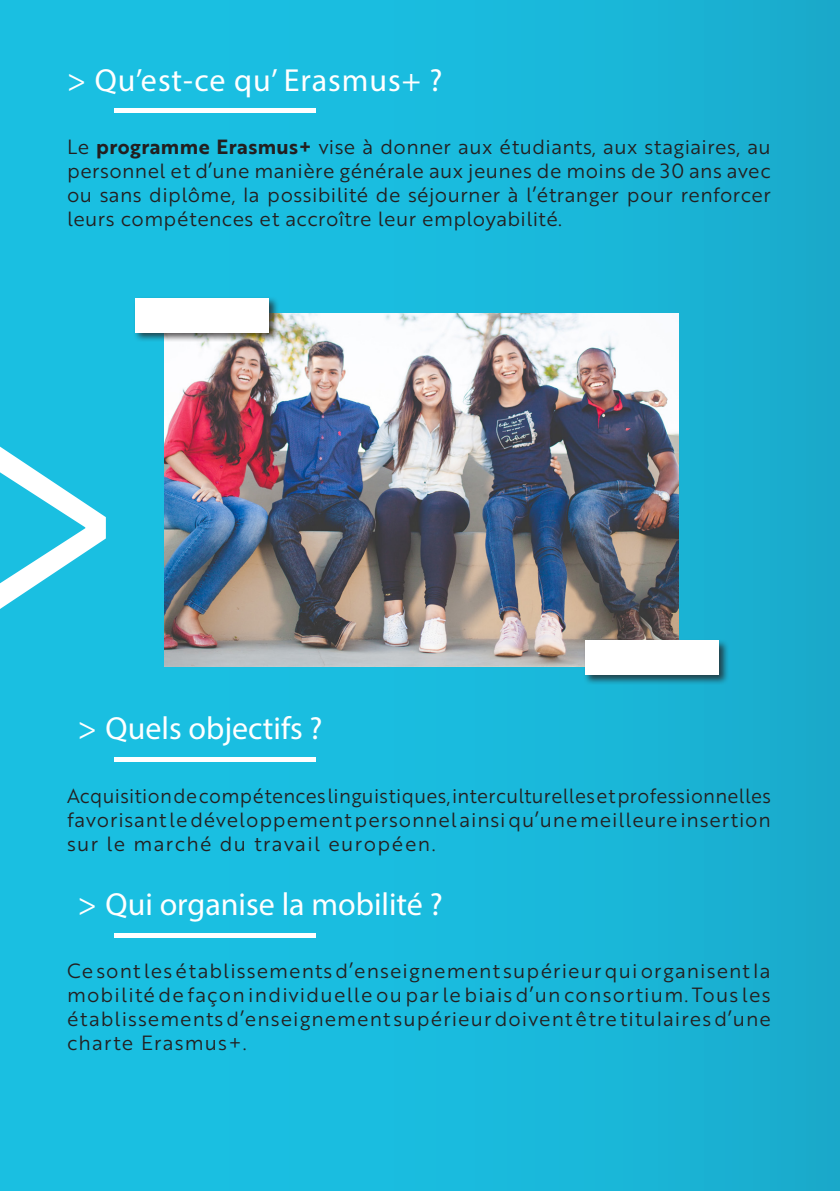
<style>
.page{position:relative;width:840px;height:1191px;background:#fff}
.page>*{position:absolute;margin:0;border:0;box-sizing:border-box;transform-origin:0 0}
.En-têtes_continus_Nu{font:381px "Myriad Pro";color:#fff;scale:.77 1}
.En-têtes_continus_Nu-2{font:32px "Myriad Pro";color:#fff}
.En-têtes_continus_Nu-3{font:32px "Myriad Pro";letter-spacing:.03em;color:#fff}
.t1{font:20px/24px "Brother 1816 Book";letter-spacing:.05em;color:#231f20;text-align:justify}
.t2{font:20px/24px "Brother 1816 Book";letter-spacing:.05em;color:#231f20;text-align:justify;scale:.96 1}
.s1{font-family:"Brother 1816 Bold"}
</style>
<div class="page">
<div style="left:0;top:0;width:839px;height:1191px;background:linear-gradient(to right,#1ac4e6,#1aafd0)"></div>
<div style="left:115px;top:108px;width:201px;height:5px;background:#fff"></div>
<img style="left:164px;top:313px;width:514px;height:353px">
<div style="left:133px;top:296px;width:146px;height:46px;background:#231f20;opacity:.75"></div>
<div style="left:135px;top:298px;width:134px;height:34px;background:#fff"></div>
<div style="left:582px;top:638px;width:146px;height:46px;background:#231f20;opacity:.75"></div>
<div style="left:584px;top:641px;width:134px;height:34px;background:#fff"></div>
<div style="left:115px;top:757px;width:201px;height:5px;background:#fff"></div>
<div style="left:115px;top:933px;width:201px;height:5px;background:#fff"></div>
<p class="En-têtes_continus_Nu-3" style="left:67px;top:60px;width:377px">&gt; Qu’est-ce qu’ Erasmus+ ?</p>
<p class="t1" style="left:67px;top:134px;width:705px">Le <span class="s1">programme Erasmus+</span> vise à donner aux étudiants, aux stagiaires, au personnel et d’une manière générale aux jeunes de moins de 30 ans avec ou sans diplôme, la possibilité de séjourner à l’étranger pour renforcer leurs compétences et accroître leur employabilité.</p>
<p class="En-têtes_continus_Nu" style="left:-50px;top:266px;width:228px">&gt;</p>
<p class="En-têtes_continus_Nu-2" style="left:78px;top:708px;width:246px">&gt; Quels objectifs ?</p>
<p class="t2" style="left:67px;top:783px;width:734px">Acquisition de compétences linguistiques, interculturelles et professionnelles favorisant le développement personnel ainsi qu’une meilleure insertion sur le marché du travail européen.</p>
<p class="En-têtes_continus_Nu-2" style="left:78px;top:884px;width:366px">&gt; Qui organise la mobilité ?</p>
<p class="t1" style="left:67px;top:958px;width:705px">Ce sont les établissements d’enseignement supérieur qui organisent la mobilité de façon individuelle ou par le biais d’un consortium. Tous les établissements d’enseignement supérieur doivent être titulaires d’une charte Erasmus+.</p>
</div>
